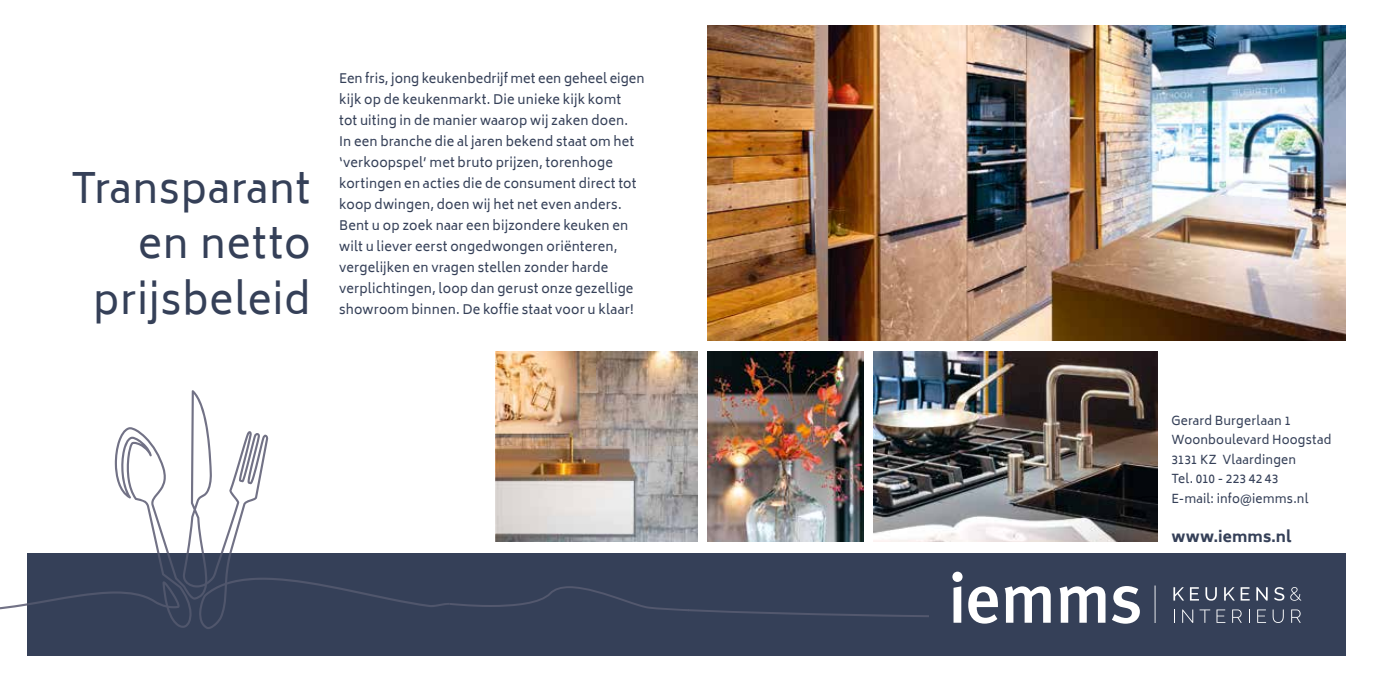
<style>
.page{position:relative;width:1378px;height:689px;background:#fff}
.page>*{position:absolute;margin:0;border:0;box-sizing:border-box;transform-origin:0 0}
.t1{font:40.5px/55.5px "Biryani";letter-spacing:.02em;color:#354058;text-align:right}
.t2{font:800 15px "Biryani";letter-spacing:.01em;color:#354058}
.t3{font:12.75px/21px "Biryani";letter-spacing:.015em;color:#354058}
.t4{font:12px/19.5px "Biryani";letter-spacing:.015em;color:#354058}
</style>
<div class="page">
<div style="left:27px;top:553px;width:662px;height:102px;background:#354058"></div>
<img style="left:495px;top:352px;width:194px;height:190px">
<svg style="left:0;top:390px;width:268px;height:220px"></svg>
<img style="left:873px;top:351px;width:284px;height:191px">
<div style="left:689px;top:553px;width:656px;height:102px;background:#354058"></div>
<img style="left:708px;top:26px;width:637px;height:314px">
<img style="left:708px;top:351px;width:155px;height:191px">
<svg style="left:27px;top:553px;width:902px;height:76px"></svg>
<svg style="left:953px;top:586px;width:8px;height:37px"></svg>
<div style="left:952px;top:572px;width:10px;height:10px;background:#fff;border-radius:50%"></div>
<svg style="left:968px;top:586px;width:30px;height:37px"></svg>
<svg style="left:1004px;top:586px;width:46px;height:37px"></svg>
<svg style="left:1059px;top:586px;width:46px;height:37px"></svg>
<svg style="left:1112px;top:586px;width:28px;height:38px"></svg>
<svg style="left:1173px;top:587px;width:11px;height:13px"></svg>
<svg style="left:1190px;top:587px;width:9px;height:13px"></svg>
<svg style="left:1205px;top:587px;width:12px;height:14px"></svg>
<svg style="left:1224px;top:587px;width:25px;height:13px"></svg>
<svg style="left:1256px;top:587px;width:11px;height:13px"></svg>
<svg style="left:1274px;top:587px;width:10px;height:14px"></svg>
<svg style="left:1290px;top:587px;width:11px;height:14px"></svg>
<svg style="left:1182px;top:609px;width:11px;height:14px"></svg>
<svg style="left:1199px;top:609px;width:11px;height:14px"></svg>
<svg style="left:1216px;top:609px;width:9px;height:14px"></svg>
<svg style="left:1232px;top:609px;width:9px;height:14px"></svg>
<svg style="left:1257px;top:609px;width:9px;height:14px"></svg>
<svg style="left:1272px;top:609px;width:11px;height:14px"></svg>
<svg style="left:1291px;top:609px;width:9px;height:14px"></svg>
<hr style="left:1154px;top:585px;width:1px;height:38px;background:#fff">
<h1 class="t1" style="left:71px;top:161px;width:241px">Transparant en netto prijsbeleid</h1>
<p class="t3" style="left:339px;top:68px;width:307px">Een fris, jong keukenbedrijf met een geheel eigen kijk op de keukenmarkt. Die unieke kijk komt<br>tot uiting in de manier waarop wij zaken doen.<br>In een branche die al jaren bekend staat om het ‘verkoopspel’ met bruto prijzen, torenhoge kortingen en acties die de consument direct tot koop dwingen, doen wij het net even anders.<br>Bent u op zoek naar een bijzondere keuken en wilt u liever eerst ongedwongen oriënteren, vergelijken en vragen stellen zonder harde verplichtingen, loop dan gerust onze gezellige showroom binnen. De koffie staat voor u klaar!</p>
<p class="t4" style="left:1171px;top:411px;width:162px">Gerard Burgerlaan 1<br>Woonboulevard Hoogstad<br>3131 KZ Vlaardingen<br>Tel. 010 - 223 42 43<br>E-mail: info@iemms.nl</p>
<p class="t2" style="left:1171px;top:528px;width:122px">www.iemms.nl</p>
</div>
